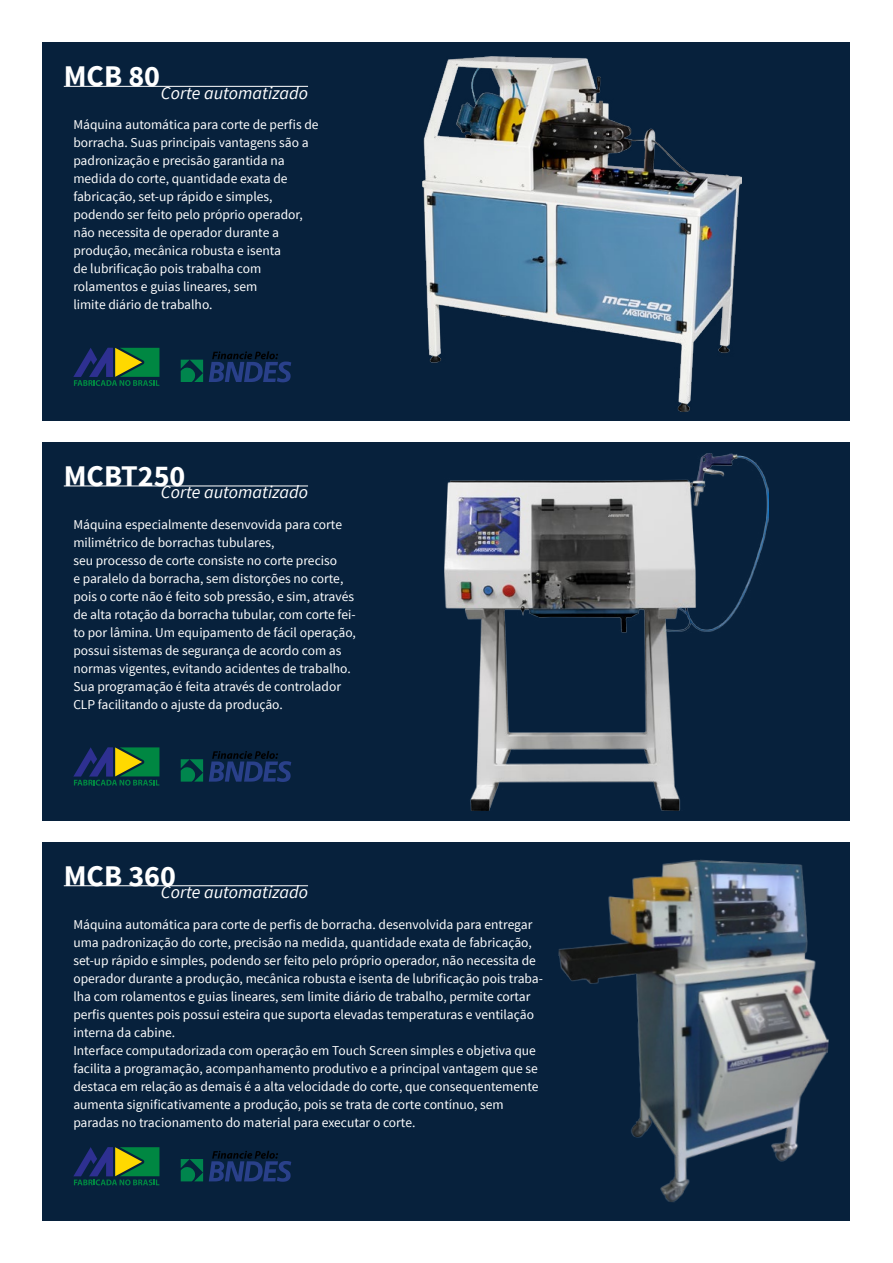
<style>
.page{position:relative;width:893px;height:1263px;background:#fff}
.page>*{position:absolute;margin:0;border:0;box-sizing:border-box;transform-origin:0 0}
.t1{font:700 30px "Source Sans Pro";color:#fff}
.t2{font:italic 18px "Source Sans Pro";color:#fff}
.t3{font:13.5px/18px "Source Sans Pro";color:#fff}
</style>
<div class="page">
<div style="left:43px;top:43px;width:807px;height:378px;background:#07213c"></div>
<div style="left:43px;top:442px;width:807px;height:379px;background:#07213c"></div>
<div style="left:43px;top:842px;width:807px;height:378px;background:#07213c"></div>
<hr style="left:64px;top:86px;width:244px;height:1px;background:#fff">
<hr style="left:64px;top:486px;width:244px;height:1px;background:#fff">
<hr style="left:64px;top:885px;width:244px;height:1px;background:#fff">
<svg style="left:73px;top:348px;width:86px;height:38px"></svg>
<svg style="left:73px;top:747px;width:86px;height:38px"></svg>
<svg style="left:73px;top:1147px;width:86px;height:38px"></svg>
<svg style="left:181px;top:360px;width:22px;height:22px"></svg>
<svg style="left:209px;top:351px;width:82px;height:31px"></svg>
<svg style="left:181px;top:759px;width:22px;height:23px"></svg>
<svg style="left:209px;top:751px;width:82px;height:31px"></svg>
<svg style="left:181px;top:1159px;width:22px;height:22px"></svg>
<svg style="left:209px;top:1151px;width:82px;height:31px"></svg>
<img style="left:422px;top:56px;width:319px;height:355px">
<img style="left:558px;top:859px;width:271px;height:343px">
<img style="left:445px;top:454px;width:323px;height:357px">
<h1 class="t1" style="left:64px;top:57px;width:98px">MCB 80</h1>
<h2 class="t2" style="left:161px;top:82px;width:149px">Corte automatizado</h2>
<p class="t3" style="left:73px;top:116px;width:247px">Máquina automática para corte de perfis de borracha. Suas principais vantagens são a padronização e precisão garantida na medida do corte, quantidade exata de fabricação, set-up rápido e simples, podendo ser feito pelo próprio operador, não necessita de operador durante a produção, mecânica robusta e isenta<br>de lubrificação pois trabalha com rolamentos e guias lineares, sem<br>limite diário de trabalho.</p>
<h1 class="t1" style="left:64px;top:457px;width:123px">MCBT250</h1>
<h2 class="t2" style="left:161px;top:481px;width:149px">Corte automatizado</h2>
<p class="t3" style="left:73px;top:516px;width:284px">Máquina especialmente desenvovida para corte milimétrico de borrachas tubulares,<br>seu processo de corte consiste no corte preciso<br>e paralelo da borracha, sem distorções no corte, pois o corte não é feito sob pressão, e sim, através de alta rotação da borracha tubular, com corte fei&shy;to por lâmina. Um equipamento de fácil operação, possui sistemas de segurança de acordo com as normas vigentes, evitando acidentes de trabalho.<br>Sua programação é feita através de controlador CLP facilitando o ajuste da produção.</p>
<h1 class="t1" style="left:64px;top:856px;width:114px">MCB 360</h1>
<h2 class="t2" style="left:161px;top:881px;width:149px">Corte automatizado</h2>
<p class="t3" style="left:73px;top:915px;width:471px">Máquina automática para corte de perfis de borracha. desenvolvida para entregar uma padronização do corte, precisão na medida, quantidade exata de fabricação, set-up rápido e simples, podendo ser feito pelo próprio operador, não necessita de operador durante a produção, mecânica robusta e isenta de lubrificação pois traba&shy;lha com rolamentos e guias lineares, sem limite diário de trabalho, permite cortar perfis quentes pois possui esteira que suporta elevadas temperaturas e ventilação interna da cabine.<br>Interface computadorizada com operação em Touch Screen simples e objetiva que facilita a programação, acompanhamento produtivo e a principal vantagem que se destaca em relação as demais é a alta velocidade do corte, que consequentemente aumenta significativamente a produção, pois se trata de corte contínuo, sem paradas no tracionamento do material para executar o corte.</p>
</div>
